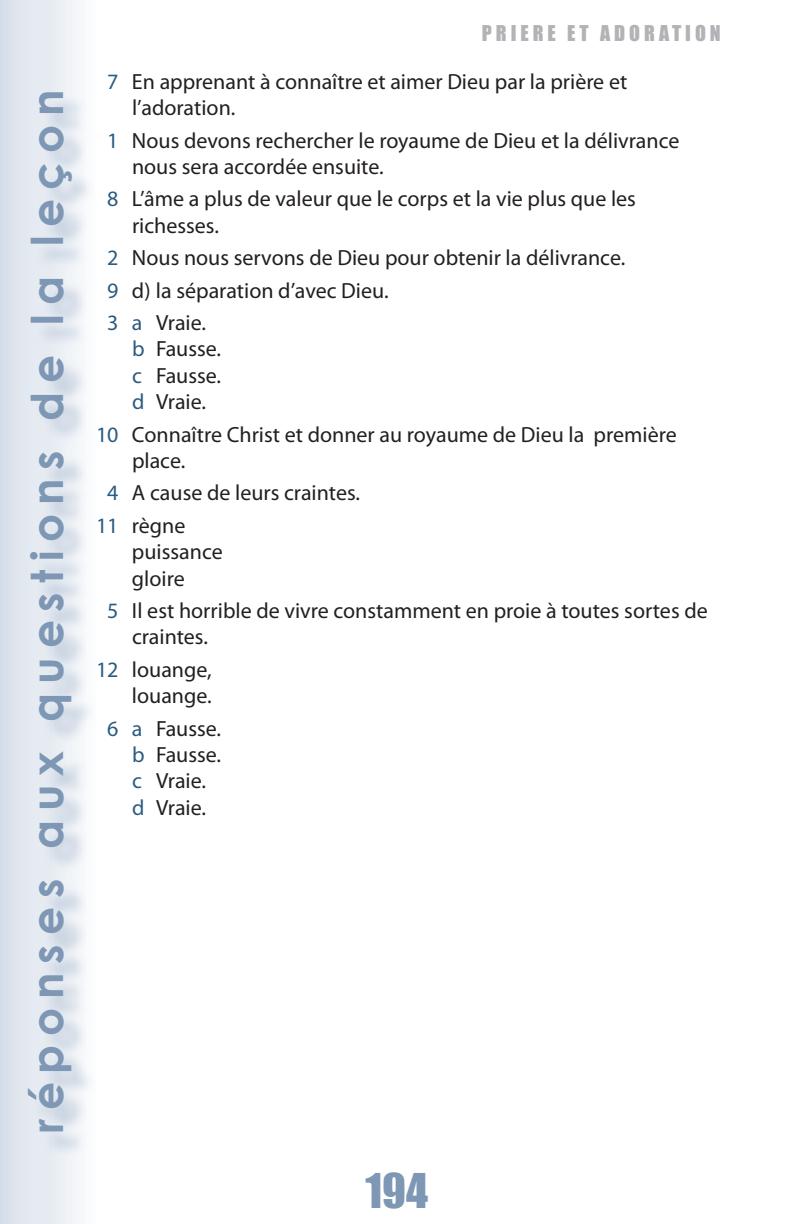
<style>
.page{position:relative;width:792px;height:1224px;background:#fff}
.page>*{position:absolute;margin:0;border:0;box-sizing:border-box;transform-origin:0 0}
.t1{font:700 44px "Century Gothic";letter-spacing:.2em;color:#7e97b4}
.t2{font:44px "Impact";color:#7e97b4}
.s1-Pers_Ex_Ans__all{font:22px/26.4px "Myriad Pro";color:#231f20}
.s1b_-Pers_Ex_Ans__al{font:22px "Myriad Pro";color:#231f20}
.t3{font:20px "Impact";letter-spacing:.2em;color:#b2b3b7}
.s1{color:#2a5b81}
</style>
<div class="page">
<div style="left:0;top:0;width:96px;height:1224px;background:linear-gradient(to right,#d7dfea,#fafbfd)"></div>
<div style="left:30px;top:95px;width:65px;height:1062px;background:#acbcd1;opacity:.75"></div>
<h1 class="t1" style="left:14px;top:1133px;width:1045px;rotate:-90deg">réponses aux questions de la leçon</h1>
<p class="t3" style="left:482px;top:17px;width:240px">PRIERE ET ADORATION</p>
<p class="s1-Pers_Ex_Ans__all" style="left:132px;top:68px;width:497px;text-indent:-25px"><span class="s1">7</span> En apprenant à connaître et aimer Dieu par la prière et l’adoration.</p>
<p class="s1-Pers_Ex_Ans__all" style="left:132px;top:127px;width:549px;text-indent:-25px"><span class="s1">1</span> Nous devons rechercher le royaume de Dieu et la délivrance nous sera accordée ensuite.</p>
<p class="s1-Pers_Ex_Ans__all" style="left:132px;top:185px;width:505px;text-indent:-25px"><span class="s1">8</span> L’âme a plus de valeur que le corps et la vie plus que les richesses.</p>
<p class="s1-Pers_Ex_Ans__all" style="left:107px;top:244px;width:520px"><span class="s1">2</span> Nous nous servons de Dieu pour obtenir la délivrance.</p>
<p class="s1-Pers_Ex_Ans__all" style="left:107px;top:277px;width:283px"><span class="s1">9</span> d) la séparation d’avec Dieu.</p>
<p class="s1-Pers_Ex_Ans__all" style="left:107px;top:309px;width:101px"><span class="s1">3 a</span> Vraie.</p>
<p class="s1b_-Pers_Ex_Ans__al" style="left:132px;top:335px;width:91px"><span class="s1">b</span> Fausse.</p>
<p class="s1b_-Pers_Ex_Ans__al" style="left:132px;top:362px;width:91px"><span class="s1">c</span> Fausse.</p>
<p class="s1b_-Pers_Ex_Ans__al" style="left:132px;top:388px;width:76px"><span class="s1">d</span> Vraie.</p>
<p class="s1-Pers_Ex_Ans__all" style="left:132px;top:421px;width:546px;text-indent:-36px"><span class="s1">10</span> Connaître Christ et donner au royaume de Dieu la première place.</p>
<p class="s1-Pers_Ex_Ans__all" style="left:107px;top:479px;width:255px"><span class="s1">4</span> A cause de leurs craintes.</p>
<p class="s1-Pers_Ex_Ans__all" style="left:96px;top:512px;width:91px"><span class="s1">11</span> règne</p>
<p class="s1b_-Pers_Ex_Ans__al" style="left:132px;top:538px;width:92px">puissance</p>
<p class="s1b_-Pers_Ex_Ans__al" style="left:132px;top:565px;width:54px">gloire</p>
<p class="s1-Pers_Ex_Ans__all" style="left:132px;top:597px;width:577px;text-indent:-25px"><span class="s1">5</span> Il est horrible de vivre constamment en proie à toutes sortes de craintes.</p>
<p class="s1-Pers_Ex_Ans__all" style="left:96px;top:656px;width:117px"><span class="s1">12</span> louange,</p>
<p class="s1b_-Pers_Ex_Ans__al" style="left:132px;top:682px;width:81px">louange.</p>
<p class="s1-Pers_Ex_Ans__all" style="left:107px;top:715px;width:116px"><span class="s1">6 a</span> Fausse.</p>
<p class="s1b_-Pers_Ex_Ans__al" style="left:132px;top:741px;width:91px"><span class="s1">b</span> Fausse.</p>
<p class="s1b_-Pers_Ex_Ans__al" style="left:132px;top:767px;width:76px"><span class="s1">c</span> Vraie.</p>
<p class="s1b_-Pers_Ex_Ans__al" style="left:132px;top:794px;width:76px"><span class="s1">d</span> Vraie.</p>
<h1 class="t2" style="left:365px;top:1157px;width:66px">195</h1>
<h1 class="t2" style="left:406px;top:1157px;width:23px">4</h1>
</div>
